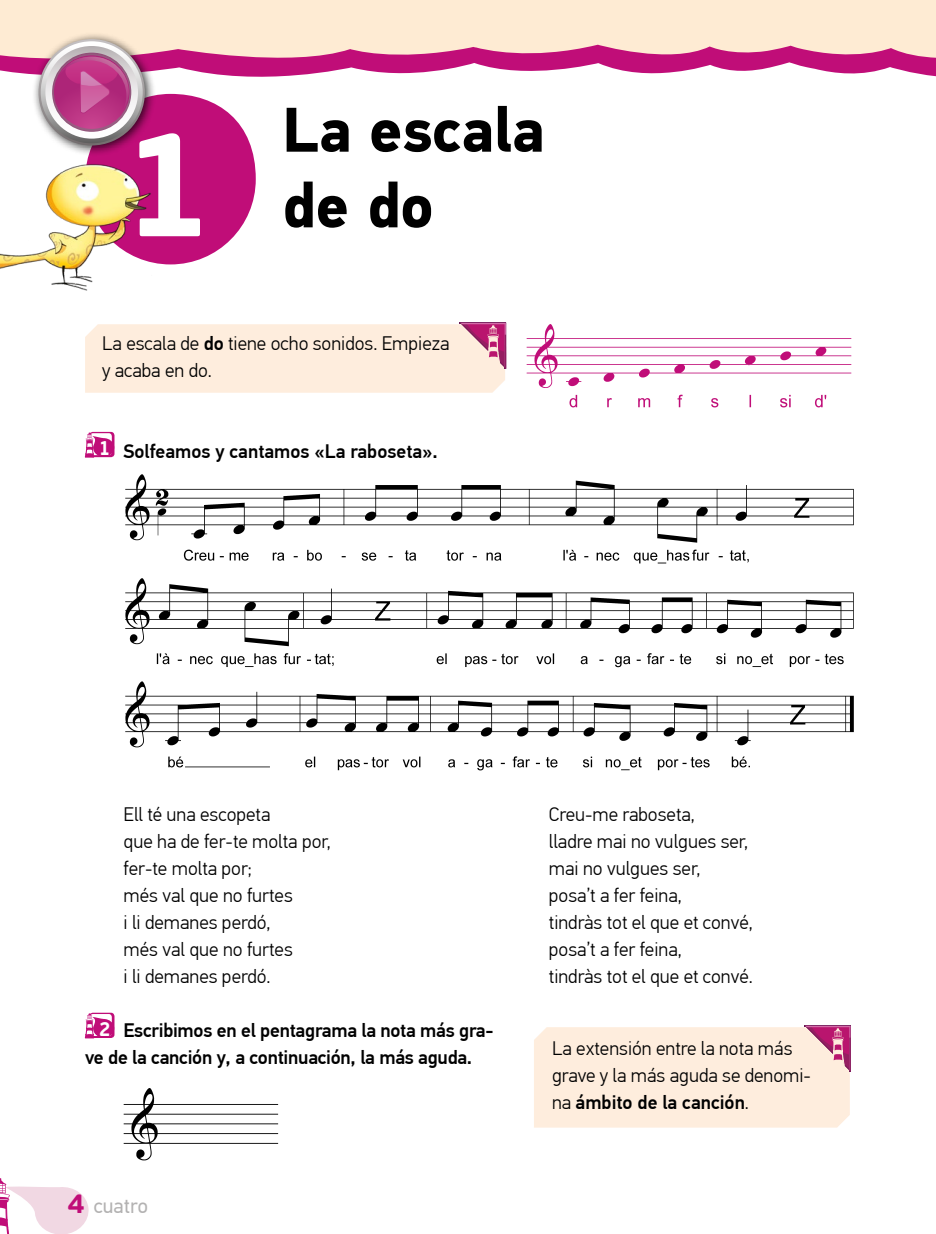
<style>
.page{position:relative;width:936px;height:1234px;background:#fff}
.page>*{position:absolute;margin:0;border:0;box-sizing:border-box;transform-origin:0 0}
.t1{font:700 150px "PF Beau Sans Pro";color:#fff}
.t2{font:700 63px/75.6px "PF Din Text Pro";color:#000}
.t3{font:700 27px "PF Beau Sans Pro";color:#c00d78}
.t4{font:21px "PF Din Text Pro";color:#b3b2b2}
.t5{font:700 20.25px "PF Beau Sans Pro";color:#fff;scale:.9 1}
.t6{font:300 19.5px/27px "PF Din Text Pro";color:#000}
.t7{font:500 19.5px/27px "PF Din Text Pro";letter-spacing:-.015em;color:#000}
.s1{font-weight:500}
</style>
<div class="page">
<svg style="left:0;top:1178px;width:89px;height:55px"></svg>
<div style="left:0;top:0;width:935px;height:63px;background:#feebd3"></div>
<div style="left:85px;top:94px;width:171px;height:170px;background:#c00d78;border-radius:50%"></div>
<div style="left:32px;top:32px;width:124px;height:124px;background:#000;opacity:.75"></div>
<svg style="left:0;top:39px;width:935px;height:106px"></svg>
<img style="left:0;top:162px;width:154px;height:129px">
<div style="left:85px;top:322px;width:421px;height:70px;background:#feeddd"></div>
<svg style="left:85px;top:432px;width:29px;height:25px"></svg>
<svg style="left:85px;top:1012px;width:29px;height:25px"></svg>
<img style="left:125px;top:474px;width:729px;height:297px">
<img style="left:123px;top:1088px;width:156px;height:73px">
<img style="left:526px;top:324px;width:326px;height:84px">
<div style="left:534px;top:1025px;width:316px;height:102px;background:#feeddd"></div>
<h1 class="t1" style="left:120px;top:91px;width:99px">1</h1>
<h2 class="t2" style="left:282px;top:94px;width:264px">La escala de do</h2>
<p class="t6" style="left:102px;top:330px;width:349px">La escala de <span class="s1">do</span> tiene ocho sonidos. Empieza y acaba en do.</p>
<p class="t5" style="left:99px;top:435px;width:15px">1</p>
<p class="t7" style="left:123px;top:438px;width:316px">Solfeamos y cantamos «La raboseta».</p>
<p class="t6" style="left:123px;top:800px;width:209px">Ell té una escopeta<br>que ha de fer-te molta por, fer-te molta por;<br>més val que no furtes<br>i li demanes perdó,<br>més val que no furtes<br>i li demanes perdó.</p>
<p class="t6" style="left:549px;top:800px;width:205px">Creu-me raboseta,<br>lladre mai no vulgues ser, mai no vulgues ser,<br>posa’t a fer feina,<br>tindràs tot el que et convé, posa’t a fer feina,<br>tindràs tot el que et convé.</p>
<p class="t7" style="left:85px;top:1016px;width:410px;text-indent:38px">Escribimos en el pentagrama la nota más gra&shy;ve de la canción y, a continuación, la más aguda.</p>
<p class="t5" style="left:99px;top:1015px;width:15px">2</p>
<p class="t6" style="left:552px;top:1034px;width:260px">La extensión entre la nota más grave y la más aguda se denomi&shy;na <span class="s1">ámbito de la canción</span>.</p>
<h3 class="t3" style="left:67px;top:1186px;width:19px">4</h3>
<p class="t4" style="left:94px;top:1192px;width:56px">cuatro</p>
</div>
